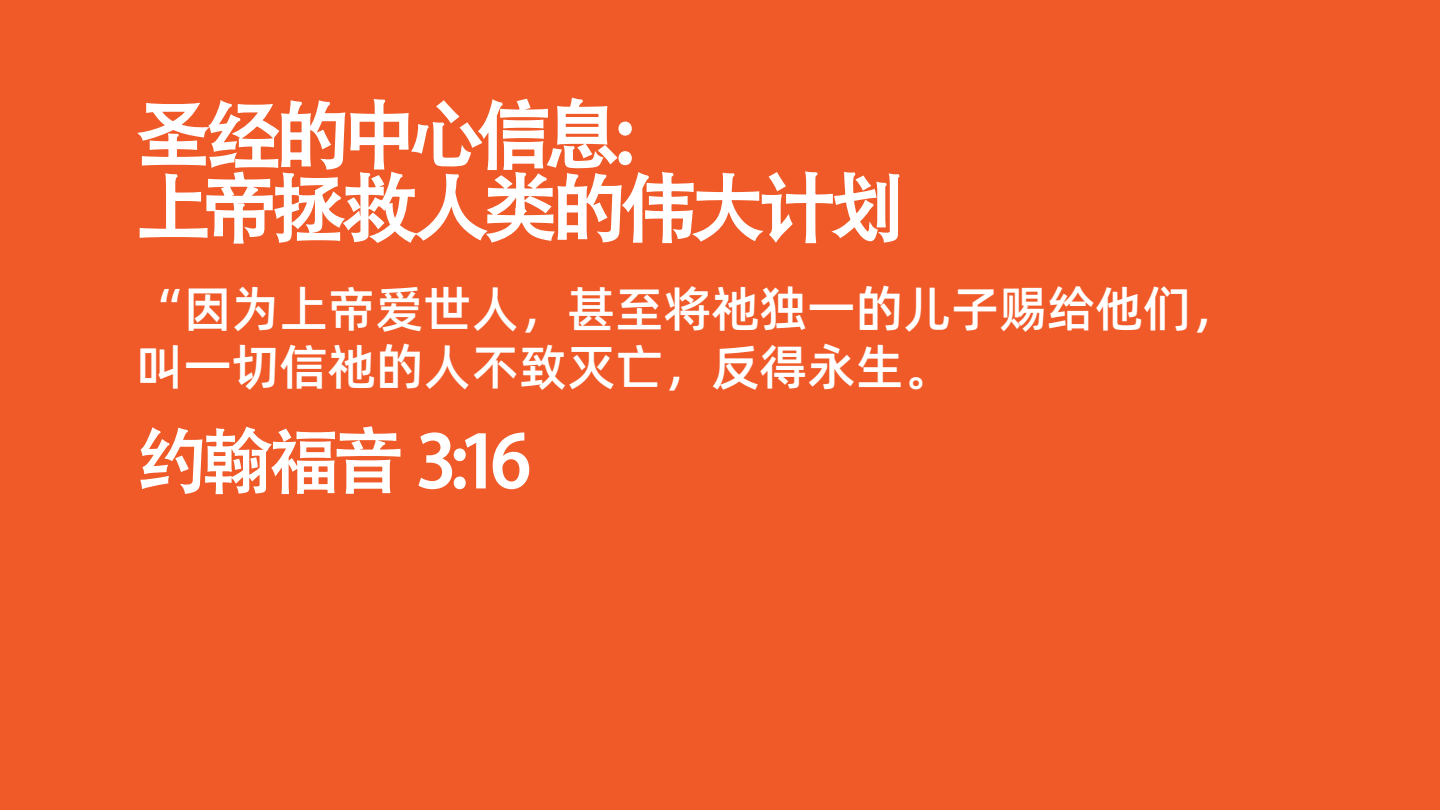
<style>
.page{position:relative;width:1440px;height:810px;background:#f05a29}
.page>*{position:absolute;margin:0;border:0;box-sizing:border-box;transform-origin:0 0}
.t1{font:75px/72.8px "Adobe Heiti Std";letter-spacing:-.08em;color:#fff}
.t2{font:71.25px "Adobe Heiti Std";letter-spacing:-.09em;color:#fff}
.t3{font:500 48.75px/58.5px "Alibaba Pu Hui Ti";color:#fff}
</style>
<div class="page">
<svg style="left:140px;top:426px;width:261px;height:69px"></svg>
<svg style="left:418px;top:432px;width:68px;height:58px"></svg>
<svg style="left:492px;top:432px;width:38px;height:58px"></svg>
<svg style="left:137px;top:97px;width:763px;height:147px"></svg>
<h1 class="t1" style="left:136px;top:101px;width:771px">圣经的中心信息:<br>上帝拯救人类的伟大计划</h1>
<p class="t3" style="left:136px;top:277px;width:1105px">“因为上帝爱世人，甚至将祂独一的儿子赐给他们，叫一切信祂的人不致灭亡，反得永生。</p>
<h2 class="t2" style="left:136px;top:419px;width:397px">约翰福音 3:16</h2>
</div>
